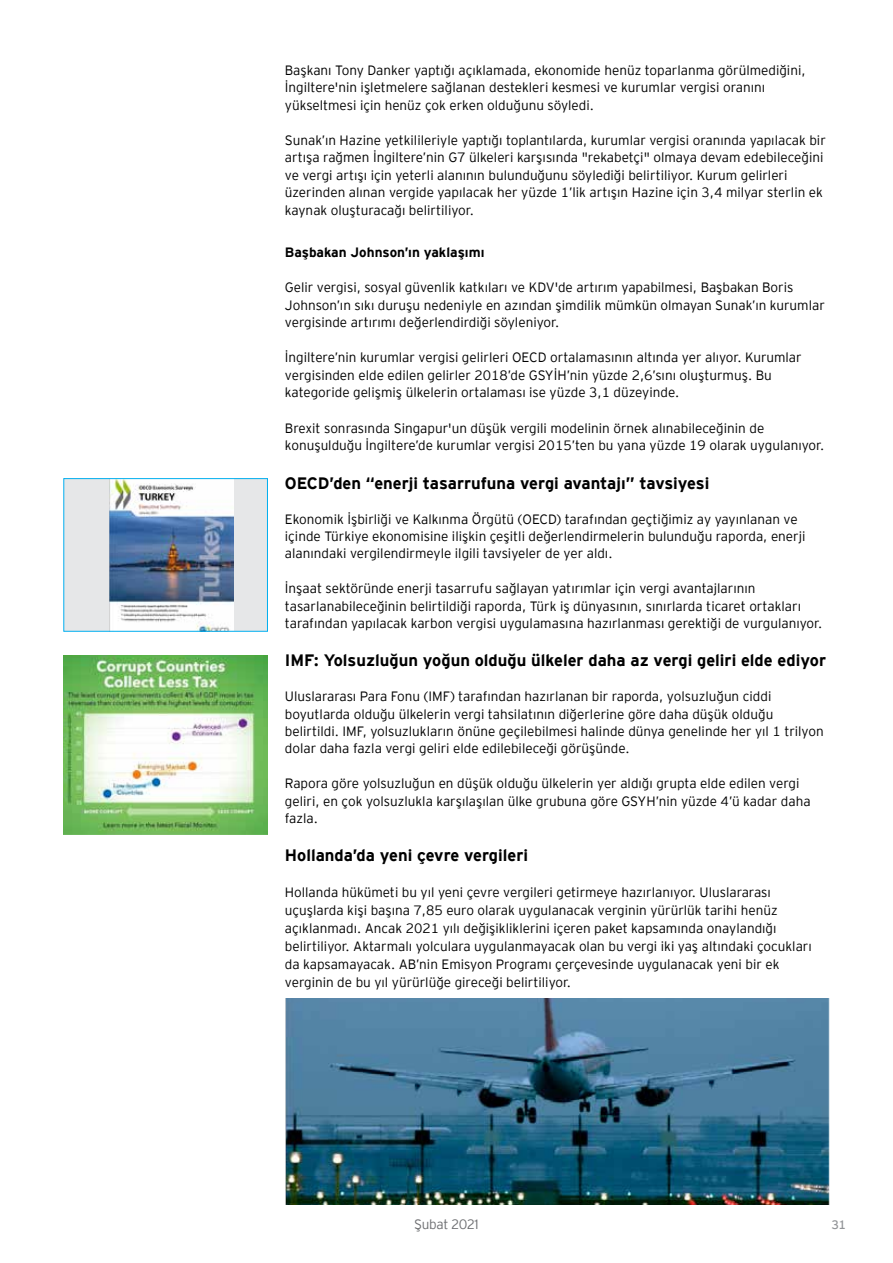
<style>
.page{position:relative;width:893px;height:1263px;background:#fff}
.page>*{position:absolute;margin:0;border:0;box-sizing:border-box;transform-origin:0 0}
.t1{font:700 16.5px "EY Interstate";color:#000}
.t2{font:300 13.5px/17.5px "EY Interstate";color:#000}
.t3{font:700 13.5px "EY Interstate";color:#000}
.t4{font:300 13.5px "EY Interstate";letter-spacing:-.02em;color:#6d6e71}
.t5{font:12.3px "EY Interstate";color:#939598}
</style>
<div class="page">
<div style="left:64px;top:479px;width:203px;height:152px;background:#e6e7e8"></div>
<img style="left:110px;top:480px;width:124px;height:149px">
<div style="left:64px;top:478px;width:204px;height:153px;border:1px solid #00aeef"></div>
<img style="left:64px;top:656px;width:204px;height:179px">
<img style="left:286px;top:999px;width:543px;height:205px">
<p class="t2" style="left:285px;top:60px;width:522px">Başkanı Tony Danker yaptığı açıklamada, ekonomide henüz toparlanma görülmediğini,<br>İngiltere'nin işletmelere sağlanan destekleri kesmesi ve kurumlar vergisi oranını yükseltmesi için henüz çok erken olduğunu söyledi.</p>
<p class="t2" style="left:285px;top:130px;width:542px">Sunak’ın Hazine yetkilileriyle yaptığı toplantılarda, kurumlar vergisi oranında yapılacak bir artışa rağmen İngiltere’nin G7 ülkeleri karşısında "rekabetçi" olmaya devam edebileceğini ve vergi artışı için yeterli alanının bulunduğunu söylediği belirtiliyor. Kurum gelirleri üzerinden alınan vergide yapılacak her yüzde 1’lik artışın Hazine için 3,4 milyar sterlin ek kaynak oluşturacağı belirtiliyor.</p>
<p class="t3" style="left:285px;top:242px;width:201px">Başbakan Johnson’ın yaklaşımı</p>
<p class="t2" style="left:285px;top:278px;width:541px">Gelir vergisi, sosyal güvenlik katkıları ve KDV'de artırım yapabilmesi, Başbakan Boris<br>Johnson’ın sıkı duruşu nedeniyle en azından şimdilik mümkün olmayan Sunak’ın kurumlar vergisinde artırımı değerlendirdiği söyleniyor.</p>
<p class="t2" style="left:285px;top:348px;width:518px">İngiltere’nin kurumlar vergisi gelirleri OECD ortalamasının altında yer alıyor. Kurumlar vergisinden elde edilen gelirler 2018’de GSYİH’nin yüzde 2,6’sını oluşturmuş. Bu kategoride gelişmiş ülkelerin ortalaması ise yüzde 3,1 düzeyinde.</p>
<p class="t2" style="left:285px;top:418px;width:541px">Brexit sonrasında Singapur'un düşük vergili modelinin örnek alınabileceğinin de konuşulduğu İngiltere’de kurumlar vergisi 2015’ten bu yana yüzde 19 olarak uygulanıyor.</p>
<p class="t1" style="left:285px;top:471px;width:426px">OECD’den “enerji tasarrufuna vergi avantajı” tavsiyesi</p>
<p class="t2" style="left:285px;top:509px;width:522px">Ekonomik İşbirliği ve Kalkınma Örgütü (OECD) tarafından geçtiğimiz ay yayınlanan ve içinde Türkiye ekonomisine ilişkin çeşitli değerlendirmelerin bulunduğu raporda, enerji alanındaki vergilendirmeyle ilgili tavsiyeler de yer aldı.</p>
<p class="t2" style="left:285px;top:579px;width:539px">İnşaat sektöründe enerji tasarrufu sağlayan yatırımlar için vergi avantajlarının tasarlanabileceğinin belirtildiği raporda, Türk iş dünyasının, sınırlarda ticaret ortakları tarafından yapılacak karbon vergisi uygulamasına hazırlanması gerektiği de vurgulanıyor.</p>
<p class="t1" style="left:285px;top:649px;width:543px">IMF: Yolsuzluğun yoğun olduğu ülkeler daha az vergi geliri elde ediyor</p>
<p class="t2" style="left:285px;top:687px;width:540px">Uluslararası Para Fonu (IMF) tarafından hazırlanan bir raporda, yolsuzluğun ciddi boyutlarda olduğu ülkelerin vergi tahsilatının diğerlerine göre daha düşük olduğu belirtildi. IMF, yolsuzlukların önüne geçilebilmesi halinde dünya genelinde her yıl 1 trilyon dolar daha fazla vergi geliri elde edilebileceği görüşünde.</p>
<p class="t2" style="left:285px;top:774px;width:527px">Rapora göre yolsuzluğun en düşük olduğu ülkelerin yer aldığı grupta elde edilen vergi geliri, en çok yolsuzlukla karşılaşılan ülke grubuna göre GSYH’nin yüzde 4’ü kadar daha fazla.</p>
<p class="t1" style="left:285px;top:844px;width:245px">Hollanda’da yeni çevre vergileri</p>
<p class="t2" style="left:285px;top:882px;width:528px;line-height:18px">Hollanda hükümeti bu yıl yeni çevre vergileri getirmeye hazırlanıyor. Uluslararası uçuşlarda kişi başına 7,85 euro olarak uygulanacak verginin yürürlük tarihi henüz açıklanmadı. Ancak 2021 yılı değişikliklerini içeren paket kapsamında onaylandığı belirtiliyor. Aktarmalı yolculara uygulanmayacak olan bu vergi iki yaş altındaki çocukları da kapsamayacak. AB’nin Emisyon Programı çerçevesinde uygulanacak yeni bir ek verginin de bu yıl yürürlüğe gireceği belirtiliyor.</p>
<p class="t4" style="left:414px;top:1215px;width:66px">Şubat 2021</p>
<p class="t5" style="left:831px;top:1215px;width:16px">31</p>
</div>
